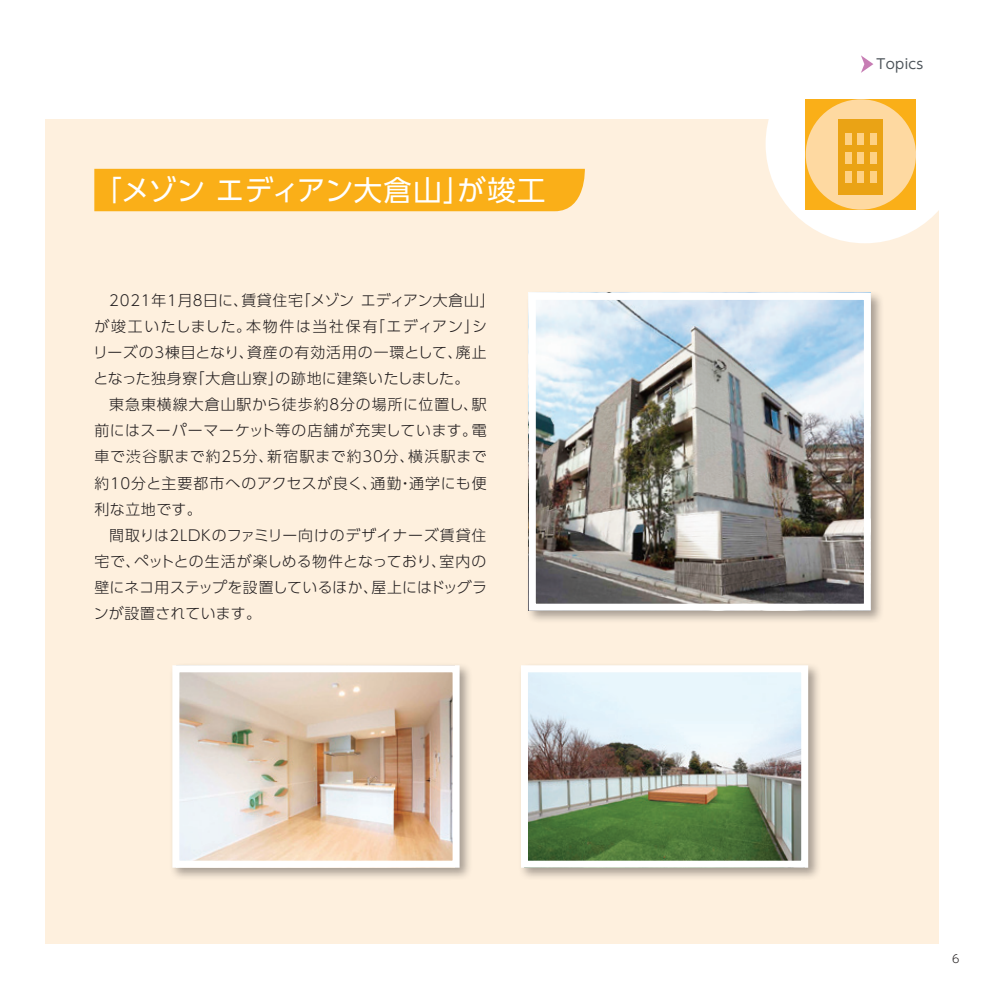
<style>
.page{position:relative;width:993px;height:993px;background:#fff}
.page>*{position:absolute;margin:0;border:0;box-sizing:border-box;transform-origin:0 0}
.t1{font:28.35px "UD Shin Go Pro";letter-spacing:.015em;color:#fff}
.t2{font:300 14.88px/26.1px "UD Shin Go Pro";letter-spacing:.04em;color:#231f20;text-align:justify}
.t3{font:13.65px "UD Shin Go Pro";letter-spacing:.025em;color:#4d545a}
.t4{font:300 11.2px "UD Shin Go Pro";color:#231f20}
</style>
<div class="page">
<div style="left:45px;top:119px;width:893px;height:824px;background:#fef0de"></div>
<div style="left:765px;top:45px;width:198px;height:198px;background:#fff;border-radius:50%"></div>
<svg style="left:861px;top:55px;width:12px;height:18px"></svg>
<div style="left:94px;top:169px;width:492px;height:42px;background:#faaf18"></div>
<div style="left:805px;top:99px;width:110px;height:110px;background:#faaf18"></div>
<div style="left:805px;top:99px;width:110px;height:110px;background:#fed9a1;border-radius:50%"></div>
<svg style="left:838px;top:119px;width:44px;height:75px;background:#eead2e"></svg>
<div style="left:525px;top:289px;width:359px;height:335px;background:#231f20;opacity:.4"></div>
<img style="left:536px;top:301px;width:326px;height:301px">
<div style="left:528px;top:293px;width:342px;height:317px;border:7px solid #fff"></div>
<div style="left:169px;top:661px;width:303px;height:219px;background:#231f20;opacity:.4"></div>
<img style="left:180px;top:673px;width:271px;height:186px">
<div style="left:172px;top:665px;width:287px;height:202px;border:7px solid #fff"></div>
<div style="left:518px;top:662px;width:303px;height:218px;background:#231f20;opacity:.4"></div>
<img style="left:529px;top:673px;width:271px;height:186px">
<div style="left:521px;top:665px;width:287px;height:202px;border:7px solid #fff"></div>
<h1 class="t1" style="left:93px;top:167px;width:453px">「メゾン エディアン大倉山」が竣工</h1>
<p class="t2" style="left:93px;top:287px;width:403px;text-align:left;text-indent:16px">2021年1月8日に、賃貸住宅「メゾン エディアン大倉山」が竣工いたしました。本物件は当社保有「エディアン」シリーズの3棟目となり、資産の有効活用の一環として、廃止となった独身寮「大倉山寮」の跡地に建築いたしました。</p>
<p class="t2" style="left:94px;top:391px;width:394px;text-indent:15px">東急東横線大倉山駅から徒歩約8分の場所に位置し、駅前にはスーパーマーケット等の店舗が充実しています。電車で渋谷駅まで約25分、新宿駅まで約30分、横浜駅まで約10分と主要都市へのアクセスが良く、通勤・通学にも便利な立地です。</p>
<p class="t2" style="left:94px;top:521px;width:394px;text-indent:15px">間取りは2LDKのファミリー向けのデザイナーズ賃貸住宅で、ペットとの生活が楽しめる物件となっており、室内の壁にネコ用ステップを設置しているほか、屋上にはドッグランが設置されています。</p>
<p class="t3" style="left:876px;top:53px;width:48px">Topics</p>
<p class="t4" style="left:951px;top:949px;width:9px">6</p>
</div>
